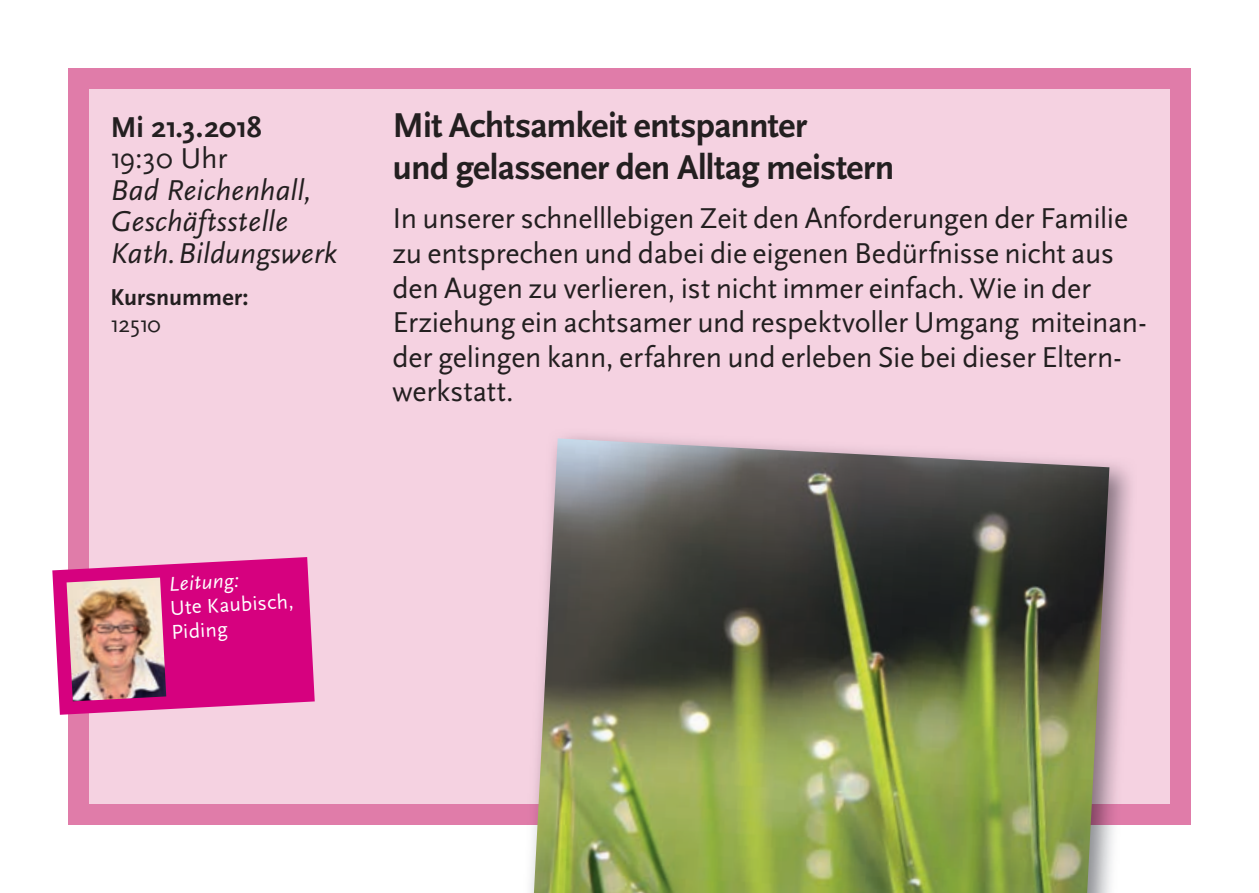
<style>
.page{position:relative;width:1259px;height:893px;background:#fff}
.page>*{position:absolute;margin:0;border:0;box-sizing:border-box;transform-origin:0 0}
.t1{font:700 36px/42px "Scala Sans";letter-spacing:-.02em;color:#231f20}
.t2{font:30px/34.5px "Scala Sans";letter-spacing:-.01em;color:#231f20}
.t3{font:italic 30px/31.5px "Scala Sans";letter-spacing:.01em;color:#231f20}
.t4{font:700 30px "Scala Sans";letter-spacing:-.01em;color:#231f20}
.t5{font:700 24px "Scala Sans";color:#231f20}
.t6{font:24px "Scala Sans";letter-spacing:-.035em;color:#231f20}
.t7{font:21px/24px "Scala Sans";color:#fff}
.t8{font:italic 21px "Scala Sans";color:#fff}
</style>
<div class="page">
<div style="left:68px;top:68px;width:1123px;height:757px;background:#e07ca9"></div>
<div style="left:89px;top:89px;width:1080px;height:715px;background:#f5d2e1"></div>
<svg style="left:52px;top:557px;width:263px;height:158px;background:#da228e"></svg>
<img style="left:67px;top:577px;width:99px;height:124px">
<img style="left:534px;top:438px;width:575px;height:455px">
<p class="t4" style="left:111px;top:111px;width:153px">Mi 21.3.2018</p>
<p class="t2" style="left:111px;top:142px;width:118px">19:30 Uhr</p>
<p class="t3" style="left:111px;top:175px;width:228px">Bad Reichenhall,<br>Geschäftsstelle<br>Kath. Bildungswerk</p>
<p class="t5" style="left:111px;top:284px;width:139px">Kursnummer:</p>
<p class="t6" style="left:111px;top:311px;width:52px">12510</p>
<p class="t1" style="left:392px;top:105px;width:503px">Mit Achtsamkeit entspannter<br>und gelassener den Alltag meistern</p>
<p class="t2" style="left:392px;top:202px;width:755px">In unserer schnelllebigen Zeit den Anforderungen der Familie zu entsprechen und dabei die eigenen Bedürfnisse nicht aus den Augen zu verlieren, ist nicht immer einfach. Wie in der Erziehung ein achtsamer und respektvoller Umgang miteinan&shy;der gelingen kann, erfahren und erleben Sie bei dieser Eltern&shy;werkstatt.</p>
<p class="t8" style="left:168px;top:572px;width:72px;rotate:-3deg">Leitung:</p>
<p class="t7" style="left:169px;top:596px;width:125px;rotate:-3deg">Ute Kaubisch,<br>Piding</p>
</div>
